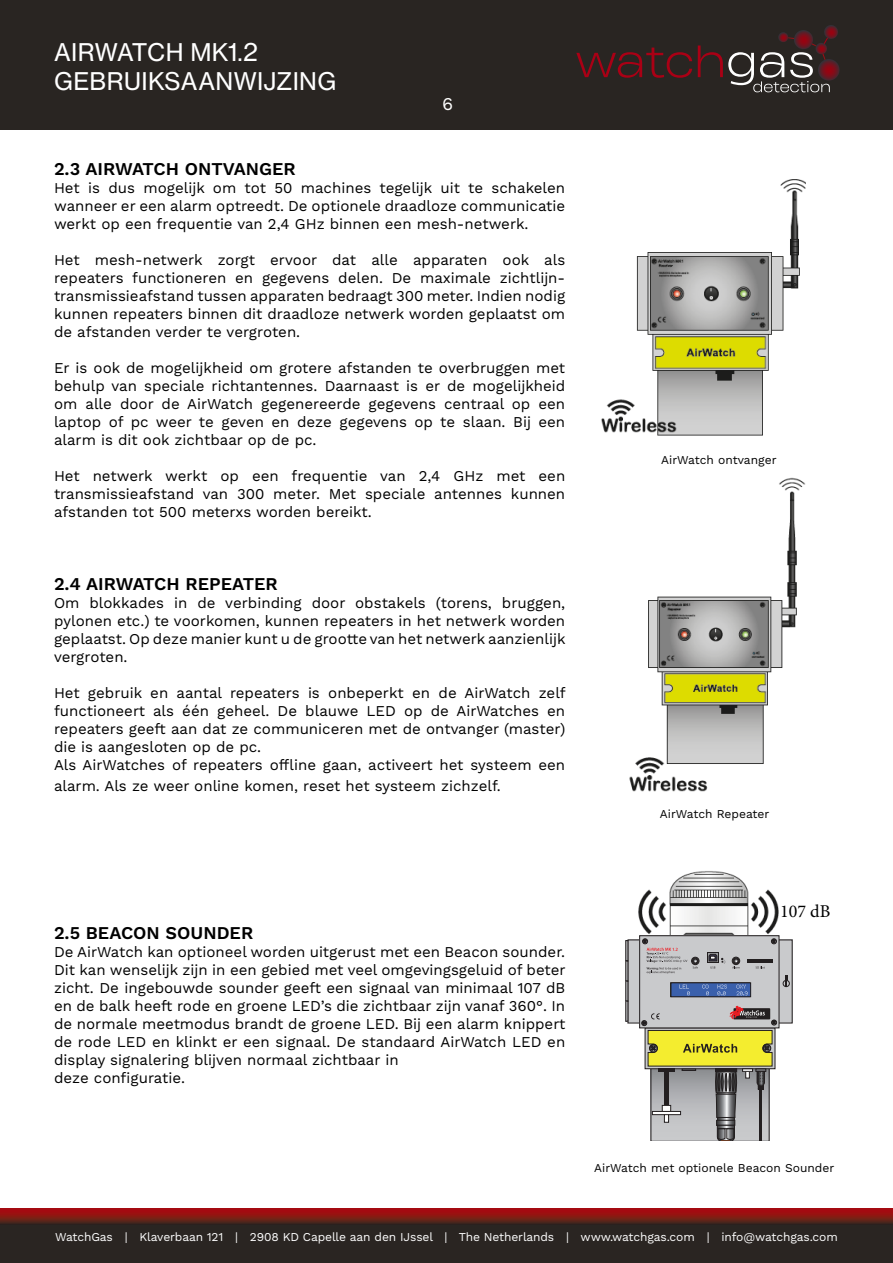
<style>
.page{position:relative;width:893px;height:1263px;background:#fff}
.page>*{position:absolute;margin:0;border:0;box-sizing:border-box;transform-origin:0 0}
.t1{font:24px "N Haas Grotesk TX Pro 55 Rg";letter-spacing:.015em;color:#fff}
.t2{font:600 18px "Work Sans";color:#000}
.t3{font:18px "Minion Pro";color:#000}
.t4{font:18px "Work Sans";color:#fff}
.t5{font:15px/18px "Work Sans";color:#000;text-align:justify}
.t6{font:12px "Work Sans";letter-spacing:-.01em;color:#fff}
.t7{font:12px "Work Sans";color:#000}
</style>
<div class="page">
<div style="left:0;top:1209px;width:893px;height:54px;background:#2a2522"></div>
<svg style="left:0;top:1209px;width:893px;height:15px;background:#7e1814"></svg>
<div style="left:0;top:0;width:893px;height:130px;background:#292522"></div>
<svg style="left:576px;top:48px;width:116px;height:30px"></svg>
<svg style="left:698px;top:25px;width:142px;height:68px"></svg>
<img style="left:601px;top:179px;width:204px;height:257px">
<img style="left:629px;top:477px;width:177px;height:315px">
<img style="left:625px;top:871px;width:168px;height:158px">
<div style="left:780px;top:904px;width:59px;height:24px;background:#fff"></div>
<div style="left:628px;top:940px;width:164px;height:83px;background:#c9cacc"></div>
<div style="left:628px;top:940px;width:164px;height:83px;border:1px solid #231f20"></div>
<div style="left:640px;top:936px;width:139px;height:92px;background:#c9cacc"></div>
<div style="left:639px;top:935px;width:140px;height:93px;border:1px solid #231f20"></div>
<div style="left:670px;top:982px;width:80px;height:15px;border:1px solid #231f20"></div>
<div style="left:707px;top:952px;width:12px;height:11px;background:#231f20"></div>
<svg style="left:708px;top:953px;width:10px;height:9px"></svg>
<svg style="left:771px;top:938px;width:6px;height:6px"></svg>
<hr style="left:748px;top:959px;width:25px;height:4px;background:#231f20">
<div style="left:671px;top:983px;width:80px;height:14px;background:#3a60ac"></div>
<div style="left:671px;top:982px;width:80px;height:15px;border:1px solid #231f20"></div>
<svg style="left:679px;top:984px;width:11px;height:12px"></svg>
<svg style="left:702px;top:984px;width:7px;height:12px"></svg>
<svg style="left:717px;top:984px;width:10px;height:12px"></svg>
<svg style="left:737px;top:984px;width:11px;height:12px"></svg>
<div style="left:783px;top:980px;width:6px;height:7px;background:#5b595a;border-radius:50%"></div>
<div style="left:783px;top:980px;width:7px;height:7px;border:1px solid #231f20;border-radius:50%"></div>
<svg style="left:785px;top:975px;width:3px;height:12px"></svg>
<svg style="left:642px;top:938px;width:57px;height:36px"></svg>
<svg style="left:709px;top:954px;width:16px;height:14px"></svg>
<svg style="left:732px;top:957px;width:8px;height:11px"></svg>
<svg style="left:756px;top:966px;width:9px;height:2px"></svg>
<svg style="left:641px;top:1006px;width:136px;height:135px"></svg>
<p class="t1" style="left:54px;top:37px;width:206px">AIRWATCH MK1.2</p>
<p class="t1" style="left:54px;top:66px;width:284px">GEBRUIKSAANWIJZING</p>
<p class="t4" style="left:442px;top:93px;width:13px">6</p>
<p class="t2" style="left:54px;top:159px;width:243px">2.3 AIRWATCH ONTVANGER</p>
<p class="t5" style="left:54px;top:180px;width:513px">Het is dus mogelijk om tot 50 machines tegelijk uit te schakelen wanneer er een alarm optreedt. De optionele draadloze communicatie werkt op een frequentie van 2,4 GHz binnen een mesh-netwerk.</p>
<p class="t5" style="left:54px;top:252px;width:513px">Het mesh-netwerk zorgt ervoor dat alle apparaten ook als repeaters functioneren en gegevens delen. De maximale zichtlijn&shy;transmissieafstand tussen apparaten bedraagt 300 meter. Indien nodig kunnen repeaters binnen dit draadloze netwerk worden geplaatst om de afstanden verder te vergroten.</p>
<p class="t5" style="left:54px;top:360px;width:513px">Er is ook de mogelijkheid om grotere afstanden te overbruggen met behulp van speciale richtantennes. Daarnaast is er de mogelijkheid om alle door de AirWatch gegenereerde gegevens centraal op een laptop of pc weer te geven en deze gegevens op te slaan. Bij een alarm is dit ook zichtbaar op de pc.</p>
<p class="t5" style="left:54px;top:468px;width:513px">Het netwerk werkt op een frequentie van 2,4 GHz met een transmissieafstand van 300 meter. Met speciale antennes kunnen afstanden tot 500 meterxs worden bereikt.</p>
<p class="t2" style="left:54px;top:573px;width:225px">2.4 AIRWATCH REPEATER</p>
<p class="t5" style="left:54px;top:594px;width:513px">Om blokkades in de verbinding door obstakels (torens, bruggen, pylonen etc.) te voorkomen, kunnen repeaters in het netwerk worden geplaatst. Op deze manier kunt u de grootte van het netwerk aanzienlijk vergroten.</p>
<p class="t5" style="left:54px;top:684px;width:513px">Het gebruik en aantal repeaters is onbeperkt en de AirWatch zelf functioneert als één geheel. De blauwe LED op de AirWatches en repeaters geeft aan dat ze communiceren met de ontvanger (master) die is aangesloten op de pc.</p>
<p class="t5" style="left:54px;top:754px;width:513px;line-height:21.6px">Als AirWatches of repeaters offline gaan, activeert het systeem een alarm. Als ze weer online komen, reset het systeem zichzelf.</p>
<p class="t7" style="left:661px;top:453px;width:117px">AirWatch ontvanger</p>
<p class="t7" style="left:660px;top:807px;width:111px">AirWatch Repeater</p>
<p class="t2" style="left:54px;top:923px;width:201px">2.5 BEACON SOUNDER</p>
<p class="t5" style="left:54px;top:944px;width:513px">De AirWatch kan optioneel worden uitgerust met een Beacon sounder.<br>Dit kan wenselijk zijn in een gebied met veel omgevingsgeluid of beter zicht. De ingebouwde sounder geeft een signaal van minimaal 107 dB en de balk heeft rode en groene LED’s die zichtbaar zijn vanaf 360°. In de normale meetmodus brandt de groene LED. Bij een alarm knippert de rode LED en klinkt er een signaal. De standaard AirWatch LED en display signalering blijven normaal zichtbaar in</p>
<p class="t5" style="left:54px;top:1070px;width:133px">deze configuratie.</p>
<p class="t3" style="left:780px;top:899px;width:52px">107 dB</p>
<p class="t7" style="left:594px;top:1160px;width:242px">AirWatch met optionele Beacon Sounder</p>
<p class="t6" style="left:55px;top:1229px;width:784px">WatchGas | Klaverbaan 121 | 2908 KD Capelle aan den IJssel | The Netherlands | www.watchgas.com | info@watchgas.com</p>
</div>
